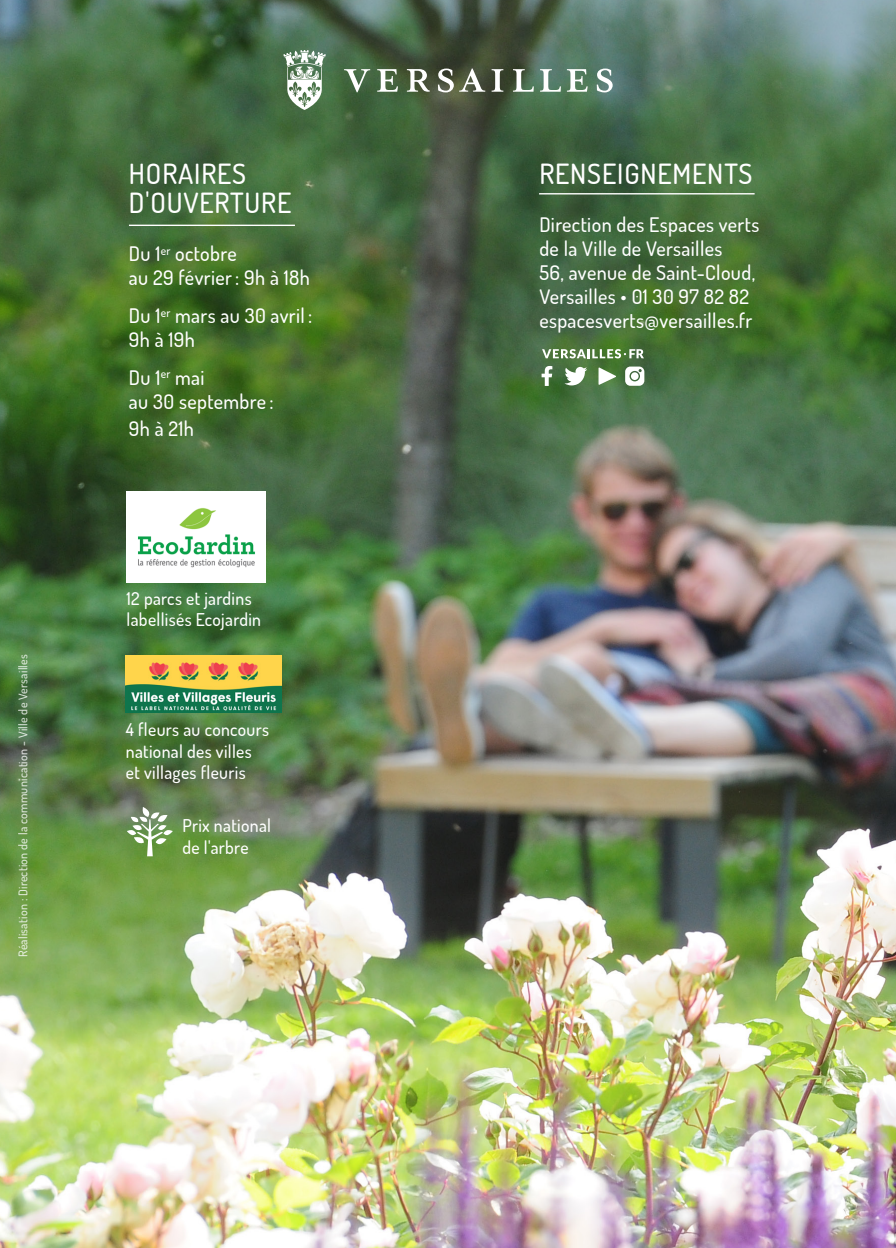
<style>
.page{position:relative;width:896px;height:1248px;background:#fff}
.page>*{position:absolute;margin:0;border:0;box-sizing:border-box;transform-origin:0 0}
.t1{font:500 27.8px "Dosis";letter-spacing:.03em;color:#fff}
.t2{font:500 20px "Dosis";letter-spacing:.02em;color:#fff}
.t3{font:500 17.6px "Dosis";letter-spacing:.02em;color:#fff}
.t4{font:500 12px "Dosis";letter-spacing:.02em;color:#fff}
</style>
<div class="page">
<img style="left:0;top:0;width:896px;height:1247px">
<svg style="left:283px;top:50px;width:43px;height:60px"></svg>
<svg style="left:344px;top:69px;width:26px;height:23px"></svg>
<svg style="left:377px;top:69px;width:21px;height:23px"></svg>
<svg style="left:567px;top:69px;width:21px;height:23px"></svg>
<svg style="left:491px;top:69px;width:12px;height:23px"></svg>
<svg style="left:513px;top:69px;width:21px;height:23px"></svg>
<svg style="left:540px;top:69px;width:21px;height:23px"></svg>
<svg style="left:438px;top:68px;width:47px;height:24px"></svg>
<svg style="left:597px;top:69px;width:15px;height:23px"></svg>
<svg style="left:407px;top:69px;width:23px;height:23px"></svg>
<svg style="left:564px;top:367px;width:23px;height:18px"></svg>
<svg style="left:598px;top:367px;width:18px;height:18px"></svg>
<svg style="left:625px;top:366px;width:19px;height:20px"></svg>
<div style="left:631px;top:372px;width:7px;height:8px;background:#fff;border-radius:50%"></div>
<svg style="left:541px;top:366px;width:11px;height:20px"></svg>
<svg style="left:542px;top:349px;width:102px;height:9px"></svg>
<hr style="left:129px;top:224px;width:166px;height:2px;background:#fff">
<hr style="left:539px;top:193px;width:215px;height:1px;background:#fff">
<svg style="left:127px;top:806px;width:46px;height:50px"></svg>
<img style="left:126px;top:491px;width:139px;height:91px">
<img style="left:126px;top:655px;width:155px;height:57px">
<p class="t4" style="left:15px;top:956px;width:304px;rotate:-90deg">Réalisation : Direction de la communication - Ville de Versailles</p>
<p class="t1" style="left:129px;top:154px;width:119px">HORAIRES</p>
<p class="t1" style="left:129px;top:184px;width:164px">D'OUVERTURE</p>
<p class="t2" style="left:129px;top:240px;width:109px">Du 1<sup>er</sup> octobre</p>
<p class="t2" style="left:129px;top:264px;width:182px">au 29 février: 9h à 18h</p>
<p class="t2" style="left:129px;top:302px;width:185px">Du 1<sup>er</sup> mars au 30 avril :</p>
<p class="t2" style="left:129px;top:326px;width:67px">9h à 19h</p>
<p class="t2" style="left:129px;top:364px;width:77px">Du 1<sup>er</sup> mai</p>
<p class="t2" style="left:129px;top:388px;width:146px">au 30 septembre :</p>
<p class="t2" style="left:129px;top:414px;width:67px">9h à 21h</p>
<p class="t3" style="left:127px;top:586px;width:127px">12 parcs et jardins</p>
<p class="t3" style="left:127px;top:607px;width:136px">labellisés Ecojardin</p>
<p class="t3" style="left:126px;top:717px;width:145px">4 fleurs au concours</p>
<p class="t3" style="left:126px;top:739px;width:127px">national des villes</p>
<p class="t3" style="left:126px;top:760px;width:121px">et villages fleuris</p>
<p class="t3" style="left:182px;top:813px;width:90px">Prix national</p>
<p class="t3" style="left:182px;top:834px;width:68px">de l'arbre</p>
<p class="t1" style="left:539px;top:154px;width:215px">RENSEIGNEMENTS</p>
<p class="t2" style="left:539px;top:210px;width:221px">Direction des Espaces verts</p>
<p class="t2" style="left:539px;top:234px;width:185px">de la Ville de Versailles</p>
<p class="t2" style="left:539px;top:258px;width:217px">56, avenue de Saint-Cloud,</p>
<p class="t2" style="left:539px;top:282px;width:211px">Versailles • 01 30 97 82 82</p>
<p class="t2" style="left:539px;top:306px;width:215px">espacesverts@versailles.fr</p>
</div>
